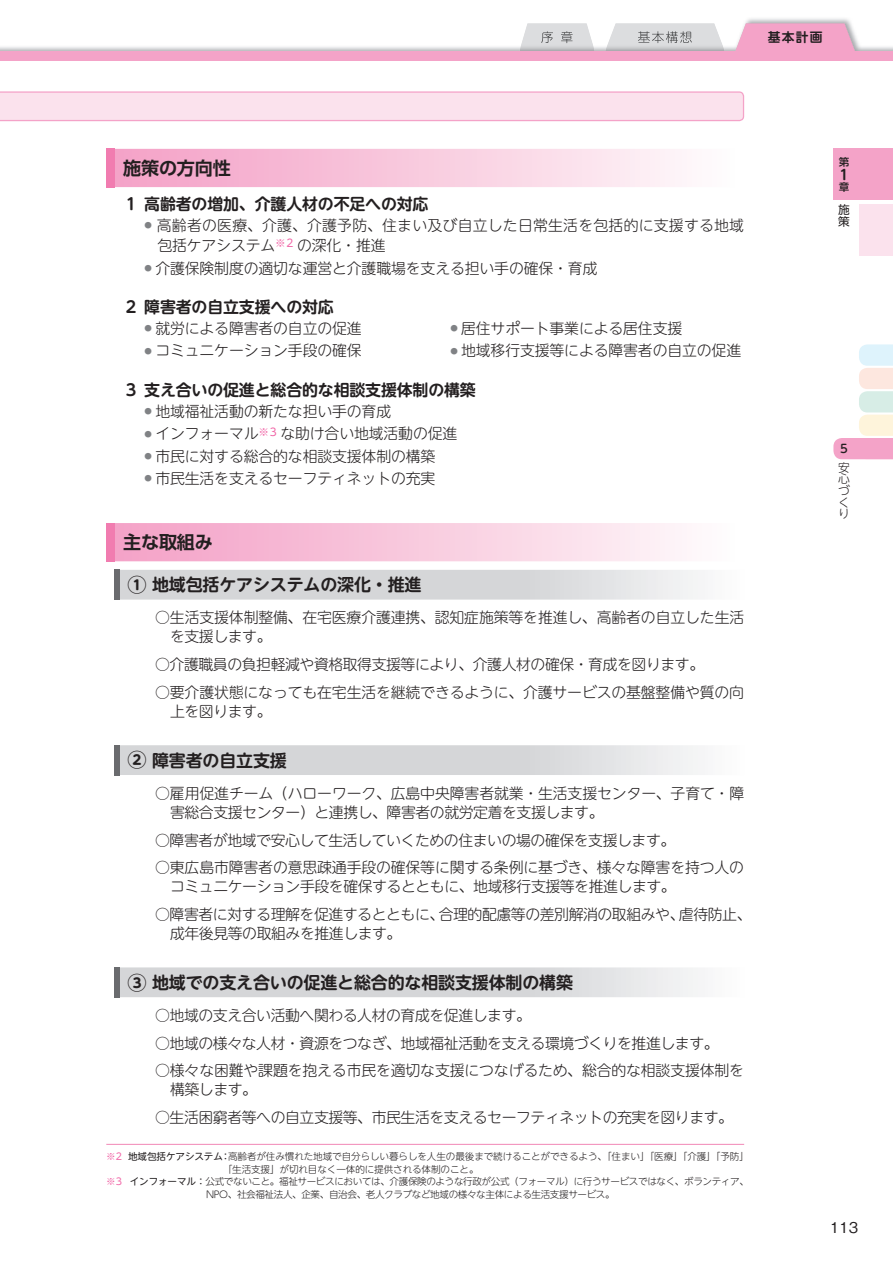
<style>
.page{position:relative;width:893px;height:1263px;background:#fff}
.page>*{position:absolute;margin:0;border:0;box-sizing:border-box;transform-origin:0 0}
.t1{font:700 18px "UD Shin Go Pr 6 N De";letter-spacing:-.01em;color:#231f20}
.t2{font:700 16.95px "UD Shin M Go Pr 6 N De";letter-spacing:-.01em;color:#231f20}
.t3{font:700 15.9px "UD Shin M Go Pr 6 N De";letter-spacing:-.01em;color:#231f20}
.t4{font:300 14.85px/19.2px "UD Shin M Go Pr 6 N";letter-spacing:-.01em;color:#231f20}
.t5{font:300 14.85px/19.2px "UD Shin M Go Pr 6 N";letter-spacing:-.03em;color:#231f20}
.t6{font:300 14.85px/20.2px "UD Shin M Go Pr 6 N";letter-spacing:.015em;color:#231f20}
.t7{font:500 14.85px "Gothic BBB Pro";color:#231f20}
.t8{font:700 13.8px "UD Shin M Go Pr 6 N De";color:#231f20}
.t9{font:300 11.7px/11.7px "UD Shin M Go Pr 6 N";color:#231f20}
.t10{font:11.7px/11.7px "UD Shin M Go Pr 6 N";color:#231f20}
.t11{font:500 11.7px "UD Shin M Go Pr 6 N";color:#231f20}
.t12{font:500 10.65px "UD Shin M Go Pr 6 N";color:#231f20}
.t13{font:300 9.6px "UD Shin M Go Pr 6 N";letter-spacing:-.04em;color:#231f20}
.t14{font:300 9.6px "UD Shin M Go Pr 6 N";letter-spacing:-.01em;color:#231f20}
.s1{font-family:"UD Shin M Go Pr 6 N";font-size:19.2px}
.s2{font-weight:400;color:#f166a7}
.s3{font-weight:400}
</style>
<div class="page">
<img style="left:0;top:18px;width:893px;height:33px">
<img style="left:604px;top:23px;width:121px;height:28px">
<img style="left:638px;top:31px;width:54px;height:12px">
<img style="left:519px;top:23px;width:76px;height:28px">
<img style="left:541px;top:31px;width:32px;height:12px">
<div style="left:0;top:51px;width:893px;height:11px;background:#f4a3c8"></div>
<svg style="left:735px;top:23px;width:121px;height:28px;background:#f1a9ca"></svg>
<div style="left:859px;top:204px;width:34px;height:51px;background:#fbe2ed"></div>
<div style="left:833px;top:149px;width:60px;height:51px;background:#f4a3c8"></div>
<svg style="left:833px;top:344px;width:60px;height:115px"></svg>
<svg style="left:0;top:91px;width:744px;height:30px;background:#faddea"></svg>
<svg style="left:115px;top:149px;width:567px;height:38px;background:#f8c8dd"></svg>
<div style="left:106px;top:149px;width:9px;height:38px;background:#f17cb0"></div>
<svg style="left:115px;top:523px;width:567px;height:38px;background:#f8c8dd"></svg>
<div style="left:106px;top:523px;width:9px;height:38px;background:#f17cb0"></div>
<svg style="left:119px;top:570px;width:579px;height:30px;background:#d9dadc"></svg>
<svg style="left:119px;top:745px;width:579px;height:30px;background:#d9dadc"></svg>
<svg style="left:119px;top:967px;width:579px;height:30px;background:#d9dadc"></svg>
<hr style="left:106px;top:1144px;width:638px;height:1px;background:#f287b6">
<p class="t1" style="left:123px;top:153px;width:109px">施策の方向性</p>
<p class="t3" style="left:123px;top:190px;width:307px">１ 高齢者の増加、介護人材の不足への対応</p>
<p class="t6" style="left:157px;top:214px;width:588px;text-indent:-13px"><sup>●</sup> 高齢者の医療、介護、介護予防、住まい及び自立した日常生活を包括的に支援する地域包括ケアシステム<sup>※2</sup> の深化・推進</p>
<p class="t4" style="left:145px;top:257px;width:454px"><sup>●</sup> 介護保険制度の適切な運営と介護職場を支える担い手の確保・育成</p>
<p class="t3" style="left:123px;top:293px;width:212px">２ 障害者の自立支援への対応</p>
<p class="t4" style="left:145px;top:318px;width:219px"><sup>●</sup> 就労による障害者の自立の促進</p>
<p class="t4" style="left:450px;top:318px;width:233px"><sup>●</sup> 居住サポート事業による居住支援</p>
<p class="t4" style="left:145px;top:340px;width:219px"><sup>●</sup> コミュニケーション手段の確保</p>
<p class="t4" style="left:450px;top:340px;width:292px"><sup>●</sup> 地域移行支援等による障害者の自立の促進</p>
<p class="t3" style="left:123px;top:376px;width:354px">３ 支え合いの促進と総合的な相談支援体制の構築</p>
<p class="t4" style="left:145px;top:401px;width:248px"><sup>●</sup> 地域福祉活動の新たな担い手の育成</p>
<p class="t4" style="left:145px;top:423px;width:314px"><sup>●</sup> インフォーマル<sup>※3</sup> な助け合い地域活動の促進</p>
<p class="t4" style="left:145px;top:446px;width:292px"><sup>●</sup> 市民に対する総合的な相談支援体制の構築</p>
<p class="t4" style="left:145px;top:468px;width:292px"><sup>●</sup> 市民生活を支えるセーフティネットの充実</p>
<p class="t1" style="left:123px;top:528px;width:91px">主な取組み</p>
<p class="t2" style="left:128px;top:570px;width:296px"><span class="s1">①</span> 地域包括ケアシステムの深化・推進</p>
<p class="t4" style="left:170px;top:607px;width:576px;text-indent:-15px">○生活支援体制整備、在宅医療介護連携、認知症施策等を推進し、高齢者の自立した生活を支援します。</p>
<p class="t5" style="left:155px;top:654px;width:550px">○介護職員の負担軽減や資格取得支援等により、介護人材の確保・育成を図ります。</p>
<p class="t4" style="left:170px;top:682px;width:576px;text-indent:-15px">○要介護状態になっても在宅生活を継続できるように、介護サービスの基盤整備や質の向上を図ります。</p>
<p class="t2" style="left:128px;top:746px;width:161px"><span class="s1">②</span> 障害者の自立支援</p>
<p class="t4" style="left:170px;top:783px;width:576px;text-indent:-15px">○雇用促進チーム（ハローワーク、広島中央障害者就業・生活支援センター、子育て・障害総合支援センター）と連携し、障害者の就労定着を支援します。</p>
<p class="t5" style="left:155px;top:829px;width:522px">○障害者が地域で安心して生活していくための住まいの場の確保を支援します。</p>
<p class="t4" style="left:170px;top:857px;width:576px;text-indent:-15px">○東広島市障害者の意思疎通手段の確保等に関する条例に基づき、様々な障害を持つ人のコミュニケーション手段を確保するとともに、地域移行支援等を推進します。</p>
<p class="t5" style="left:170px;top:904px;width:583px;text-indent:-15px">○障害者に対する理解を促進するとともに、合理的配慮等の差別解消の取組みや、虐待防止、成年後見等の取組みを推進します。</p>
<p class="t2" style="left:128px;top:968px;width:447px"><span class="s1">③</span> 地域での支え合いの促進と総合的な相談支援体制の構築</p>
<p class="t5" style="left:155px;top:1005px;width:377px">○地域の支え合い活動へ関わる人材の育成を促進します。</p>
<p class="t5" style="left:155px;top:1032px;width:565px">○地域の様々な人材・資源をつなぎ、地域福祉活動を支える環境づくりを推進します。</p>
<p class="t4" style="left:170px;top:1060px;width:576px;text-indent:-15px">○様々な困難や課題を抱える市民を適切な支援につなげるため、総合的な相談支援体制を構築します。</p>
<p class="t5" style="left:155px;top:1107px;width:579px">○生活困窮者等への自立支援等、市民生活を支えるセーフティネットの充実を図ります。</p>
<p class="t14" style="left:106px;top:1148px;width:644px"><span class="s2">※2</span> <span class="s3">地域包括ケアシステム：</span>高齢者が住み慣れた地域で自分らしい暮らしを人生の最後まで続けることができるよう、「住まい」「医療」「介護」「予防」</p>
<p class="t14" style="left:223px;top:1161px;width:257px">「生活支援」が切れ目なく一体的に提供される体制のこと。</p>
<p class="t13" style="left:106px;top:1174px;width:644px"><span class="s2">※3</span> <span class="s3">インフォーマル：</span>公式でないこと。福祉サービスにおいては、介護保険のような行政が公式（フォーマル）に行うサービスではなく、ボランティア、</p>
<p class="t13" style="left:206px;top:1186px;width:410px">NPO、社会福祉法人、企業、自治会、老人クラブなど地域の様々な主体による生活支援サービス。</p>
<p class="t12" style="left:839px;top:153px;width:12px">第</p>
<p class="t8" style="left:837px;top:163px;width:10px">１</p>
<p class="t12" style="left:839px;top:178px;width:12px">章</p>
<p class="t10" style="left:838px;top:203px;width:13px">施策</p>
<p class="t11" style="left:838px;top:439px;width:11px">５</p>
<p class="t9" style="left:838px;top:461px;width:13px">安心づくり</p>
<p class="t7" style="left:830px;top:1215px;width:30px">113</p>
</div>
